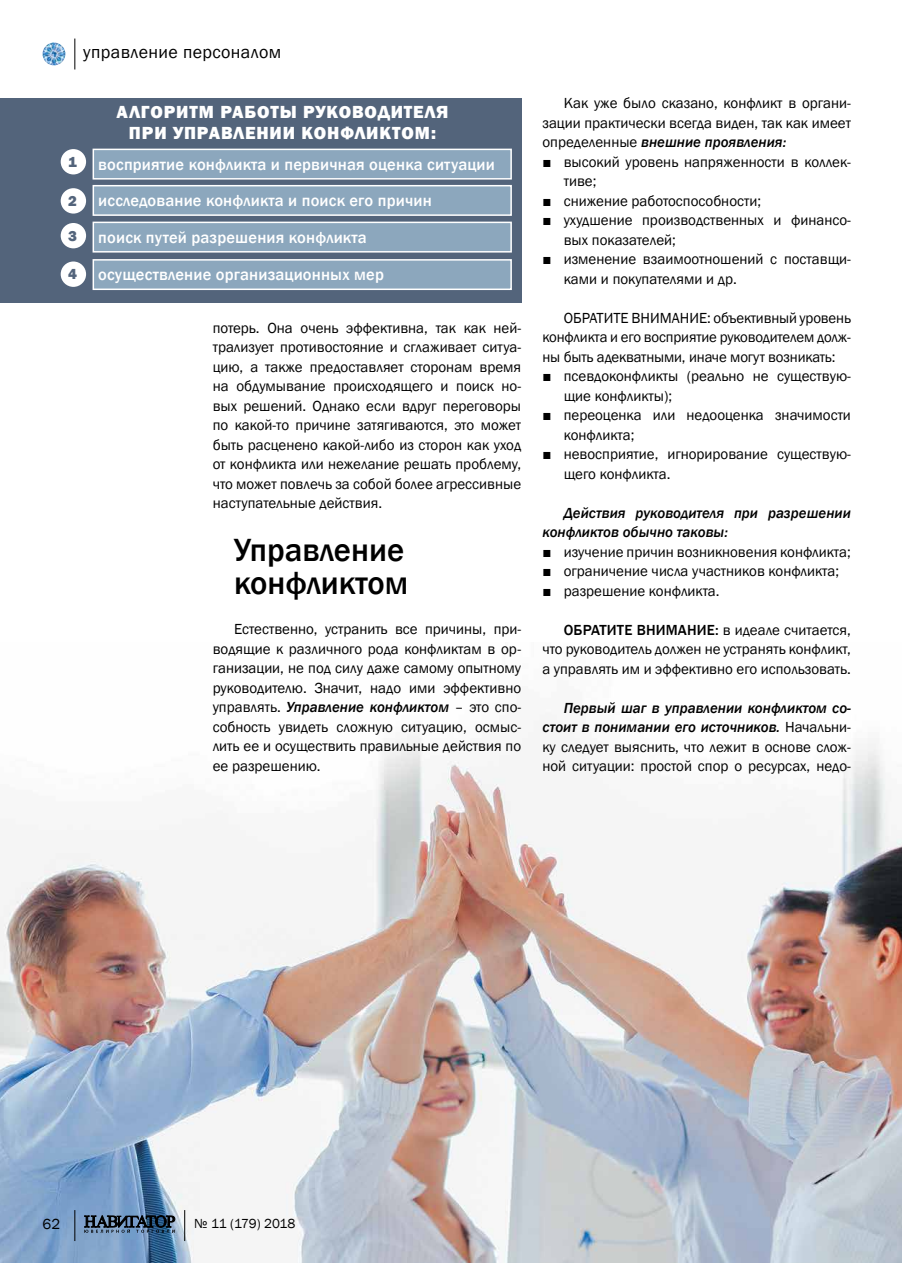
<style>
.page{position:relative;width:902px;height:1263px;background:#fff}
.page>*{position:absolute;margin:0;border:0;box-sizing:border-box;transform-origin:0 0}
.t1{font:500 33px/33px "Franklin Gothic";color:#000}
.t2{font:800 18px/21px "Franklin Gothic";letter-spacing:.05em;color:#fff;text-align:center}
.t3{font:18px "Franklin Gothic";letter-spacing:.02em;color:#000}
.t4{font:500 16.5px "Franklin Gothic";letter-spacing:.01em;color:#fff}
.t5{font:15px/19.5px "Franklin Gothic";color:#000;text-align:justify}
.t6{font:italic 500 15px/19.5px "Franklin Gothic";color:#000}
.t7{font:800 15px "Franklin Gothic";color:#53647b}
.t8{font:13.5px "Franklin Gothic";letter-spacing:-.01em;color:#000}
.s1{font-weight:500;font-style:italic}
.s2{font-weight:500}
</style>
<div class="page">
<img style="left:43px;top:43px;width:22px;height:22px;border-radius:11px">
<hr style="left:74px;top:39px;width:1px;height:30px;background:#000">
<img style="left:0;top:735px;width:901px;height:528px">
<svg style="left:84px;top:1215px;width:91px;height:18px;background:#3d526a"></svg>
<hr style="left:184px;top:1210px;width:1px;height:31px;background:#000">
<hr style="left:74px;top:1210px;width:1px;height:31px;background:#000">
<div style="left:0;top:98px;width:521px;height:205px;background:#53647b"></div>
<div style="left:61px;top:149px;width:25px;height:25px;background:#fff;border-radius:50%"></div>
<div style="left:61px;top:188px;width:25px;height:26px;background:#fff;border-radius:50%"></div>
<div style="left:61px;top:223px;width:25px;height:25px;background:#fff;border-radius:50%"></div>
<div style="left:61px;top:261px;width:25px;height:26px;background:#fff;border-radius:50%"></div>
<div style="left:93px;top:149px;width:418px;height:30px;background:#8ca7bd"></div>
<div style="left:93px;top:149px;width:419px;height:31px;border:2px solid #fff"></div>
<div style="left:93px;top:186px;width:418px;height:29px;background:#8ca7bd"></div>
<div style="left:93px;top:185px;width:419px;height:31px;border:2px solid #fff"></div>
<div style="left:93px;top:222px;width:418px;height:30px;background:#8ca7bd"></div>
<div style="left:93px;top:222px;width:419px;height:31px;border:2px solid #fff"></div>
<div style="left:93px;top:260px;width:418px;height:29px;background:#8ca7bd"></div>
<div style="left:93px;top:259px;width:419px;height:31px;border:2px solid #fff"></div>
<p class="t3" style="left:83px;top:41px;width:199px">управление персоналом</p>
<p class="t7" style="left:68px;top:152px;width:10px">1</p>
<p class="t7" style="left:68px;top:191px;width:10px">2</p>
<p class="t7" style="left:68px;top:226px;width:10px">3</p>
<p class="t7" style="left:68px;top:265px;width:10px">4</p>
<p class="t2" style="left:116px;top:101px;width:333px">Алгоритм работы руководителя при управлении конфликтом:</p>
<p class="t4" style="left:98px;top:154px;width:398px">восприятие конфликта и первичная оценка ситуации</p>
<p class="t4" style="left:98px;top:190px;width:335px">исследование конфликта и поиск его причин</p>
<p class="t4" style="left:98px;top:227px;width:270px">поиск путей разрешения конфликта</p>
<p class="t4" style="left:98px;top:265px;width:287px">осуществление организационных мер</p>
<p class="t5" style="left:213px;top:318px;width:310px">потерь. Она очень эффективна, так как ней&shy;трализует противостояние и сглаживает ситуа&shy;цию, а также предоставляет сторонам время на обдумывание происходящего и поиск но&shy;вых решений. Однако если вдруг переговоры по какой-то причине затягиваются, это может быть расценено какой-либо из сторон как уход от конфликта или нежелание решать проблему, что может повлечь за собой более агрессивные наступательные действия.</p>
<h1 class="t1" style="left:234px;top:533px;width:176px">Управление конфликтом</h1>
<p class="t5" style="left:213px;top:620px;width:310px;text-indent:21px">Естественно, устранить все причины, при&shy;водящие к различного рода конфликтам в ор&shy;ганизации, не под силу даже самому опытному руководителю. Значит, надо ими эффективно управлять. <span class="s1">Управление конфликтом</span> – это спо&shy;собность увидеть сложную ситуацию, осмыс&shy;лить ее и осуществить правильные действия по ее разрешению.</p>
<p class="t5" style="left:542px;top:94px;width:310px;text-indent:21px">Как уже было сказано, конфликт в органи&shy;зации практически всегда виден, так как имеет определенные <span class="s1">внешние проявления:</span></p>
<p class="t5" style="left:563px;top:152px;width:289px;text-indent:-21px">■ высокий уровень напряженности в коллек&shy;тиве;</p>
<p class="t5" style="left:542px;top:191px;width:220px">■ снижение работоспособности;</p>
<p class="t5" style="left:563px;top:211px;width:289px;text-indent:-21px">■ ухудшение производственных и финансо&shy;вых показателей;</p>
<p class="t5" style="left:563px;top:250px;width:289px;text-indent:-21px">■ изменение взаимоотношений с поставщи&shy;ками и покупателями и др.</p>
<p class="t5" style="left:542px;top:308px;width:310px;text-indent:21px">Обратите вн иман ие: объективный уровень конфликта и его восприятие руководителем долж&shy;ны быть адекватными, иначе могут возникать:</p>
<p class="t5" style="left:563px;top:367px;width:289px;text-indent:-21px">■ псевдоконфликты (реально не существую&shy;щие конфликты);</p>
<p class="t5" style="left:563px;top:406px;width:289px;text-indent:-21px">■ переоценка или недооценка значимости конфликта;</p>
<p class="t5" style="left:563px;top:445px;width:289px;text-indent:-21px">■ невосприятие, игнорирование существую&shy;щего конфликта.</p>
<p class="t6" style="left:542px;top:503px;width:310px;text-indent:21px">Действия руководителя при разрешении конфликтов обычно таковы:</p>
<p class="t5" style="left:542px;top:542px;width:310px">■ изучение причин возникновения конфликта;</p>
<p class="t5" style="left:542px;top:562px;width:298px">■ ограничение числа участников конфликта;</p>
<p class="t5" style="left:542px;top:581px;width:179px">■ разрешение конфликта.</p>
<p class="t5" style="left:542px;top:620px;width:310px;text-indent:21px"><span class="s2">Обратите вн иман ие:</span> в идеале считается, что руководитель должен не устранять конфликт, а управлять им и эффективно его использовать.</p>
<p class="t5" style="left:542px;top:698px;width:310px;text-indent:21px"><span class="s1">Первый шаг в управлении конфликтом со&shy;стоит в понимании его источников.</span> Начальни&shy;ку следует выяснить, что лежит в основе слож&shy;ной ситуации: простой спор о ресурсах, недо-</p>
<p class="t5" style="left:43px;top:1214px;width:19px">62</p>
<p class="t8" style="left:194px;top:1215px;width:103px">№ 11 (179) 2018</p>
</div>
